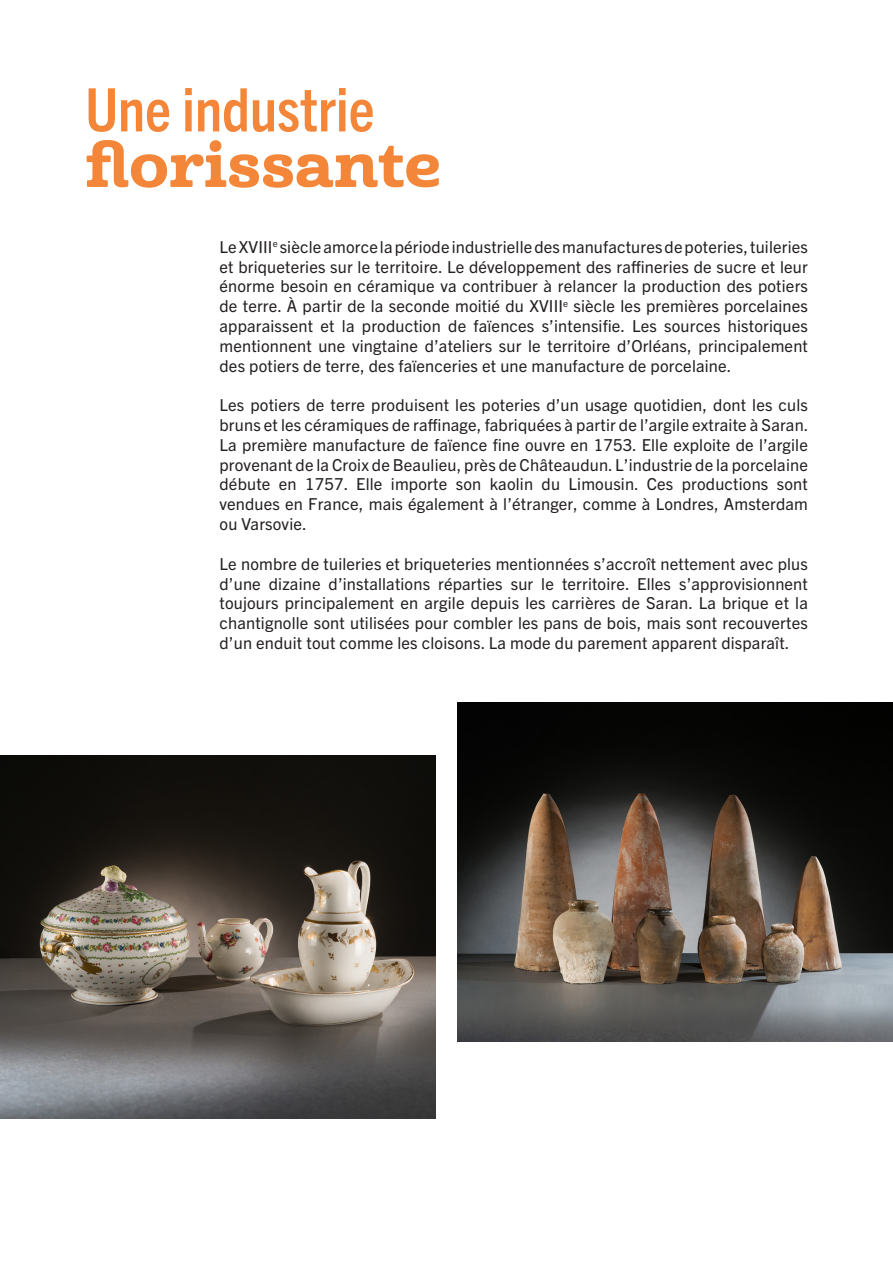
<style>
.page{position:relative;width:893px;height:1263px;background:#fff}
.page>*{position:absolute;margin:0;border:0;box-sizing:border-box;transform-origin:0 0}
.t1{font:700 condensed 60px "Trade Gothic Next LT Pro";color:#f38639}
.t2{font:60px "Cabrito Ext Ex B";color:#f38639}
.t3{font:16.5px/19.8px "Trade Gothic Next LT Pro";letter-spacing:.01em;color:#231f20;text-align:justify}
</style>
<div class="page">
<img style="left:457px;top:702px;width:436px;height:340px">
<img style="left:0;top:755px;width:436px;height:363px">
<p class="t1" style="left:85px;top:69px;width:291px">Une industrie</p>
<p class="t2" style="left:85px;top:126px;width:358px">florissante</p>
<p class="t3" style="left:220px;top:236px;width:590px">Le XVIII<sup>e</sup> siècle amorce la période industrielle des manufactures de poteries, tuileries et briqueteries sur le territoire. Le développement des raffineries de sucre et leur énorme besoin en céramique va contribuer à relancer la production des potiers de terre. À partir de la seconde moitié du XVIII<sup>e</sup> siècle les premières porcelaines apparaissent et la production de faïences s’intensifie. Les sources historiques mentionnent une vingtaine d’ateliers sur le territoire d’Orléans, principalement des potiers de terre, des faïenceries et une manufacture de porcelaine.</p>
<p class="t3" style="left:220px;top:394px;width:590px">Les potiers de terre produisent les poteries d’un usage quotidien, dont les culs bruns et les céramiques de raffinage, fabriquées à partir de l’argile extraite à Saran.</p>
<p class="t3" style="left:220px;top:434px;width:590px">La première manufacture de faïence fine ouvre en 1753. Elle exploite de l’argile provenant de la Croix de Beaulieu, près de Châteaudun. L’industrie de la porcelaine débute en 1757. Elle importe son kaolin du Limousin. Ces productions sont vendues en France, mais également à l’étranger, comme à Londres, Amsterdam ou Varsovie.</p>
<p class="t3" style="left:220px;top:553px;width:590px">Le nombre de tuileries et briqueteries mentionnées s’accroît nettement avec plus d’une dizaine d’installations réparties sur le territoire. Elles s’approvisionnent toujours principalement en argile depuis les carrières de Saran. La brique et la chantignolle sont utilisées pour combler les pans de bois, mais sont recouvertes d’un enduit tout comme les cloisons. La mode du parement apparent disparaît.</p>
</div>
